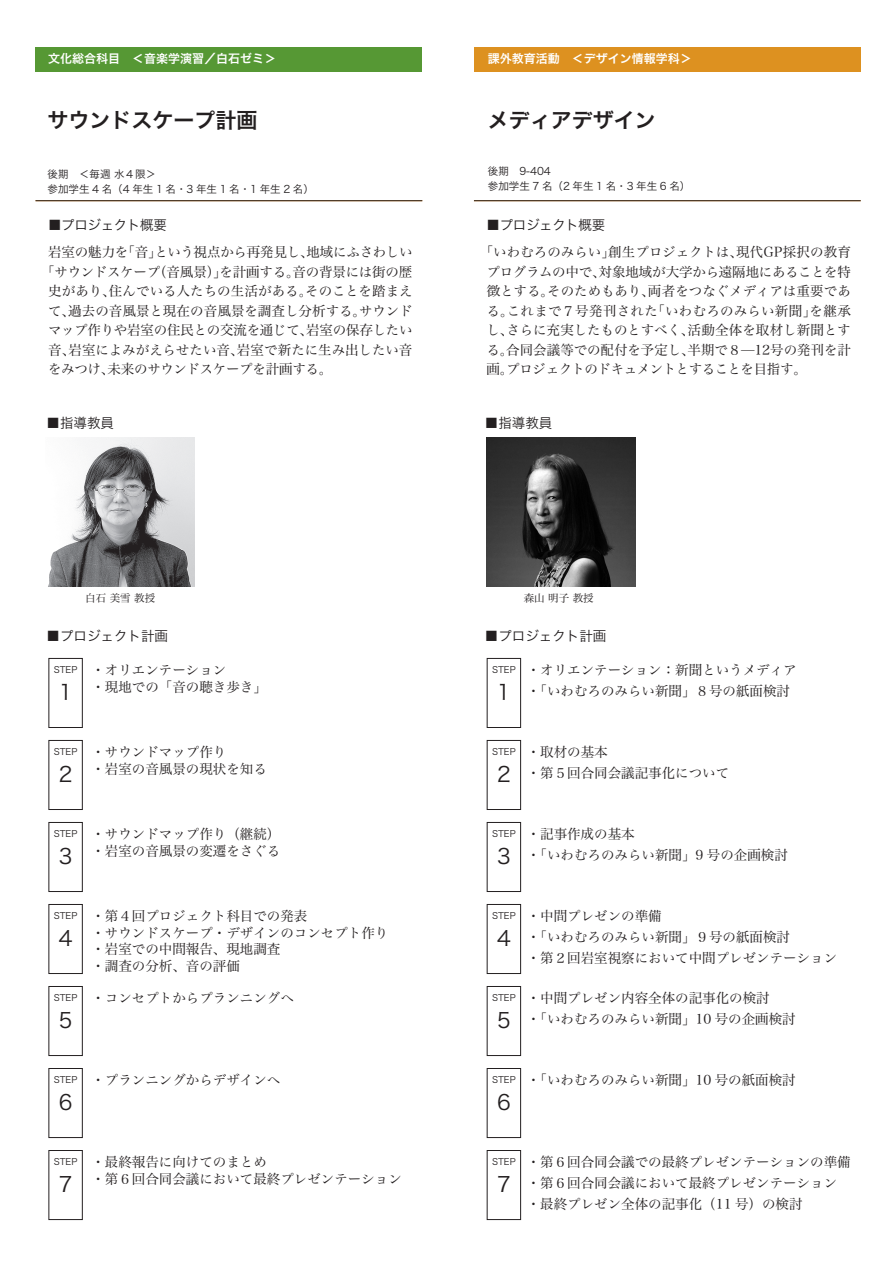
<style>
.page{position:relative;width:893px;height:1263px;background:#fff}
.page>*{position:absolute;margin:0;border:0;box-sizing:border-box;transform-origin:0 0}
.t1{font:21px "Hira Kaku Pro W6";color:#231f20}
.t2{font:21px "Hira Kaku Pro W3";color:#231f20}
.t3{font:13.5px/21px "Hira Min Pro W3";color:#231f20}
.t4{font:13.5px "Hira Min Pro W3";letter-spacing:-.02em;color:#231f20}
.t5{font:13.5px "Hira Kaku Pro W3";color:#231f20}
.t6{font:13.5px "Hira Kaku Pro W3";letter-spacing:-.02em;color:#231f20}
.t7{font:12px "Hira Kaku Pro W6";color:#fff}
.t8{font:10.5px/15px "Hira Kaku Pro W3";color:#231f20}
.t9{font:10.5px "Hira Min Pro W3";color:#231f20}
.t10{font:9px "Hira Kaku Pro W3";color:#231f20}
</style>
<div class="page">
<hr style="left:474px;top:200px;width:387px;height:1px;background:#231f20">
<div style="left:474px;top:47px;width:387px;height:24px;background:#dd9120"></div>
<div style="left:487px;top:658px;width:34px;height:70px;border:1px solid #231f20"></div>
<img style="left:487px;top:437px;width:149px;height:149px">
<img style="left:48px;top:437px;width:147px;height:149px">
<hr style="left:36px;top:200px;width:386px;height:1px;background:#231f20">
<div style="left:36px;top:47px;width:386px;height:24px;background:#569834"></div>
<div style="left:49px;top:658px;width:33px;height:70px;border:1px solid #231f20"></div>
<div style="left:487px;top:740px;width:34px;height:70px;border:1px solid #231f20"></div>
<div style="left:49px;top:740px;width:33px;height:70px;border:1px solid #231f20"></div>
<div style="left:487px;top:822px;width:34px;height:70px;border:1px solid #231f20"></div>
<div style="left:49px;top:822px;width:33px;height:70px;border:1px solid #231f20"></div>
<div style="left:487px;top:904px;width:34px;height:70px;border:1px solid #231f20"></div>
<div style="left:49px;top:904px;width:33px;height:70px;border:1px solid #231f20"></div>
<div style="left:487px;top:986px;width:34px;height:70px;border:1px solid #231f20"></div>
<div style="left:49px;top:986px;width:33px;height:70px;border:1px solid #231f20"></div>
<div style="left:487px;top:1068px;width:34px;height:70px;border:1px solid #231f20"></div>
<div style="left:49px;top:1068px;width:33px;height:70px;border:1px solid #231f20"></div>
<div style="left:487px;top:1150px;width:34px;height:70px;border:1px solid #231f20"></div>
<div style="left:49px;top:1150px;width:33px;height:70px;border:1px solid #231f20"></div>
<p class="t7" style="left:48px;top:48px;width:229px">文化総合科目　＜音楽学演習／白石ゼミ＞</p>
<p class="t7" style="left:488px;top:48px;width:205px">課外教育活動　＜デザイン情報学科＞</p>
<h1 class="t1" style="left:48px;top:102px;width:212px">サウンドスケープ計画</h1>
<p class="t8" style="left:48px;top:166px;width:268px">後期　＜毎週 水４限＞<br>参加学生 4 名（4 年生 1 名・3 年生 1 名・1 年生 2 名）</p>
<h1 class="t1" style="left:488px;top:102px;width:169px">メディアデザイン</h1>
<p class="t8" style="left:488px;top:163px;width:204px">後期　9-404<br>参加学生 7 名（2 年生 1 名・3 年生 6 名）</p>
<p class="t6" style="left:48px;top:213px;width:120px">■プロジェクト概要</p>
<p class="t4" style="left:48px;top:241px;width:366px">岩室の魅力を「音」という視点から再発見し、地域にふさわしい</p>
<p class="t3" style="left:41px;top:260px;width:373px">「サウンドスケープ（音風景）」を計画する。音の背景には街の歴</p>
<p class="t3" style="left:48px;top:279px;width:366px">史があり、住んでいる人たちの生活がある。そのことを踏まえ</p>
<p class="t3" style="left:48px;top:299px;width:366px">て、過去の音風景と現在の音風景を調査し分析する。サウンド</p>
<p class="t3" style="left:48px;top:318px;width:366px">マップ作りや岩室の住民との交流を通じて、岩室の保存したい</p>
<p class="t3" style="left:48px;top:338px;width:366px">音、岩室によみがえらせたい音、岩室で新たに生み出したい音</p>
<p class="t4" style="left:48px;top:358px;width:286px">をみつけ、未来のサウンドスケープを計画する。</p>
<p class="t6" style="left:486px;top:213px;width:120px">■プロジェクト概要</p>
<p class="t3" style="left:486px;top:241px;width:366px;line-height:19.5px;text-align:justify;text-indent:-7px">「いわむろのみらい」創生プロジェクトは、現代GP採択の教育プログラムの中で、対象地域が大学から遠隔地にあることを特徴とする。そのためもあり、両者をつなぐメディアは重要である。これまで７号発刊された「いわむろのみらい新聞」を継承し、さらに充実したものとすべく、活動全体を取材し新聞とする。合同会議等での配付を予定し、半期で８̶12号の発刊を計画。プロジェクトのドキュメントとすることを目指す。</p>
<p class="t5" style="left:47px;top:410px;width:69px">■指導教員</p>
<p class="t5" style="left:485px;top:410px;width:69px">■指導教員</p>
<p class="t9" style="left:85px;top:589px;width:71px">白石 美雪 教授</p>
<p class="t9" style="left:524px;top:589px;width:71px">森山 明子 教授</p>
<p class="t5" style="left:47px;top:623px;width:123px">■プロジェクト計画</p>
<p class="t10" style="left:54px;top:661px;width:25px">STEP</p>
<h1 class="t2" style="left:59px;top:673px;width:15px">1</h1>
<p class="t3" style="left:91px;top:661px;width:177px;line-height:16.5px">・オリエンテーション<br>・現地での「音の聴き歩き」</p>
<p class="t5" style="left:485px;top:623px;width:123px">■プロジェクト計画</p>
<p class="t10" style="left:492px;top:661px;width:25px">STEP</p>
<h1 class="t2" style="left:497px;top:673px;width:15px">1</h1>
<p class="t3" style="left:527px;top:658px;width:272px">・オリエンテーション：新聞というメディア・「いわむろのみらい新聞」８号の紙面検討</p>
<p class="t10" style="left:54px;top:743px;width:25px">STEP</p>
<h1 class="t2" style="left:55px;top:755px;width:22px">２</h1>
<p class="t3" style="left:91px;top:743px;width:177px;line-height:16.5px">・サウンドマップ作り<br>・岩室の音風景の現状を知る</p>
<p class="t10" style="left:492px;top:743px;width:25px">STEP</p>
<h1 class="t2" style="left:493px;top:755px;width:22px">２</h1>
<p class="t3" style="left:527px;top:740px;width:204px">・取材の基本<br>・第５回合同会議記事化について</p>
<p class="t10" style="left:54px;top:825px;width:25px">STEP</p>
<h1 class="t2" style="left:55px;top:837px;width:22px">３</h1>
<p class="t3" style="left:91px;top:825px;width:191px;line-height:16.5px">・サウンドマップ作り（継続）・岩室の音風景の変遷をさぐる</p>
<p class="t10" style="left:492px;top:825px;width:25px">STEP</p>
<h1 class="t2" style="left:493px;top:837px;width:22px">３</h1>
<p class="t3" style="left:527px;top:822px;width:263px">・記事作成の基本<br>・「いわむろのみらい新聞」9 号の企画検討</p>
<p class="t10" style="left:54px;top:907px;width:25px">STEP</p>
<h1 class="t2" style="left:55px;top:919px;width:22px">４</h1>
<p class="t3" style="left:91px;top:907px;width:299px;line-height:16.5px">・第４回プロジェクト科目での発表<br>・サウンドスケープ・デザインのコンセプト作り・岩室での中間報告、現地調査<br>・調査の分析、音の評価</p>
<p class="t10" style="left:492px;top:907px;width:25px">STEP</p>
<h1 class="t2" style="left:493px;top:919px;width:22px">４</h1>
<p class="t3" style="left:527px;top:904px;width:312px">・中間プレゼンの準備<br>・「いわむろのみらい新聞」９号の紙面検討<br>・第２回岩室視察において中間プレゼンテーション</p>
<p class="t3" style="left:54px;top:986px;width:242px"><sup>STEP</sup> ・コンセプトからプランニングへ</p>
<h1 class="t2" style="left:55px;top:1001px;width:22px">５</h1>
<p class="t10" style="left:492px;top:989px;width:25px">STEP</p>
<h1 class="t2" style="left:493px;top:1001px;width:22px">５</h1>
<p class="t3" style="left:527px;top:986px;width:271px">・中間プレゼン内容全体の記事化の検討<br>・「いわむろのみらい新聞」10 号の企画検討</p>
<p class="t3" style="left:54px;top:1068px;width:228px"><sup>STEP</sup> ・プランニングからデザインへ</p>
<h1 class="t2" style="left:55px;top:1083px;width:22px">６</h1>
<p class="t3" style="left:492px;top:1068px;width:305px"><sup>STEP</sup> ・「いわむろのみらい新聞」10 号の紙面検討</p>
<h1 class="t2" style="left:493px;top:1083px;width:22px">６</h1>
<p class="t10" style="left:54px;top:1153px;width:25px">STEP</p>
<h1 class="t2" style="left:55px;top:1165px;width:22px">７</h1>
<p class="t3" style="left:91px;top:1153px;width:312px;line-height:16.5px">・最終報告に向けてのまとめ<br>・第６回合同会議において最終プレゼンテーション</p>
<p class="t10" style="left:492px;top:1153px;width:25px">STEP</p>
<h1 class="t2" style="left:493px;top:1165px;width:22px">７</h1>
<p class="t3" style="left:527px;top:1150px;width:326px">・第６回合同会議での最終プレゼンテーションの準備・第６回合同会議において最終プレゼンテーション・最終プレゼン全体の記事化（11 号）の検討</p>
</div>
